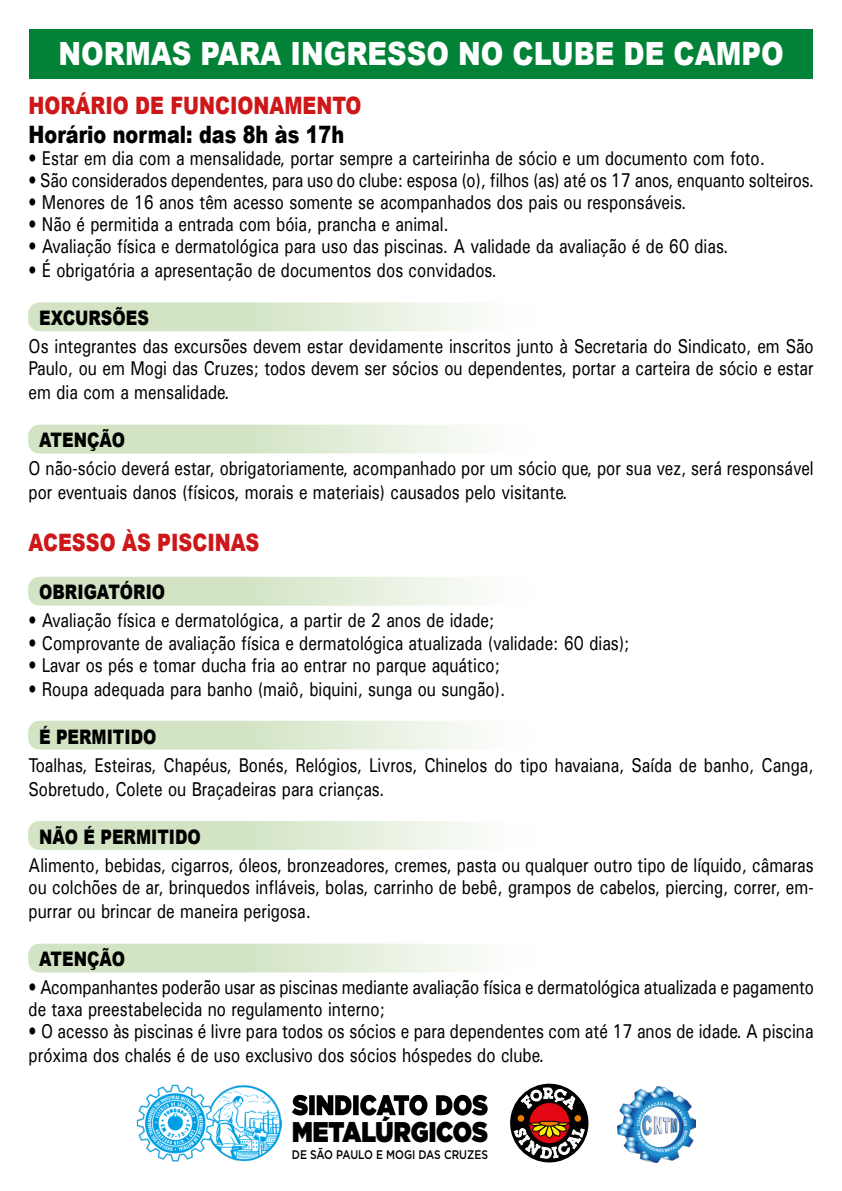
<style>
.page{position:relative;width:842px;height:1191px;background:#fff}
.page>*{position:absolute;margin:0;border:0;box-sizing:border-box;transform-origin:0 0}
.t1{font:900 32px "Arial";color:#fff;scale:.85 1}
.t2{font:900 28.4px "Gotham";color:#000;scale:.84 1}
.t3{font:900 24px "Arial";color:#cd1719;scale:.8 1}
.t4{font:900 24px "Arial";color:#000;scale:.8 1}
.t5{font:20px/22px "Univers";color:#000;scale:.8 1}
.t6{font:900 20px "Arial";color:#000;scale:.8 1}
.t7{font:500 12.4px "Gotham";color:#000;scale:.84 1}
</style>
<div class="page">
<svg style="left:28px;top:424px;width:443px;height:29px;background:#dcead1"></svg>
<svg style="left:28px;top:577px;width:443px;height:28px;background:#dbe9d0"></svg>
<svg style="left:28px;top:720px;width:443px;height:29px;background:#dcead1"></svg>
<svg style="left:28px;top:821px;width:443px;height:29px;background:#dbe9d0"></svg>
<svg style="left:28px;top:943px;width:443px;height:29px;background:#dcead1"></svg>
<div style="left:30px;top:29px;width:783px;height:50px;background:#028237"></div>
<svg style="left:292px;top:1094px;width:196px;height:21px"></svg>
<img style="left:136px;top:1084px;width:146px;height:78px">
<div style="left:510px;top:1083px;width:78px;height:79px;background:#000;border:1px solid #000;border-radius:50%"></div>
<svg style="left:513px;top:1087px;width:72px;height:72px"></svg>
<img style="left:617px;top:1086px;width:78px;height:76px">
<svg style="left:28px;top:302px;width:443px;height:29px;background:#dce9d1"></svg>
<h1 class="t1" style="left:59px;top:31px;width:855px">NORMAS PARA INGRESSO NO CLUBE DE CAMPO</h1>
<p class="t3" style="left:29px;top:88px;width:418px">HORÁRIO DE FUNCIONAMENTO</p>
<p class="t4" style="left:29px;top:116px;width:396px">Horário normal: das 8h às 17h</p>
<p class="t5" style="left:29px;top:146px;width:922px">• Estar em dia com a mensalidade, portar sempre a carteirinha de sócio e um documento com foto.</p>
<p class="t5" style="left:29px;top:168px;width:983px">• São considerados dependentes, para uso do clube: esposa (o), filhos (as) até os 17 anos, enquanto solteiros.</p>
<p class="t5" style="left:29px;top:190px;width:824px">• Menores de 16 anos têm acesso somente se acompanhados dos pais ou responsáveis.</p>
<p class="t5" style="left:29px;top:212px;width:527px">• Não é permitida a entrada com bóia, prancha e animal.</p>
<p class="t5" style="left:29px;top:234px;width:876px">• Avaliação física e dermatológica para uso das piscinas. A validade da avaliação é de 60 dias.</p>
<p class="t5" style="left:29px;top:258px;width:587px">• É obrigatória a apresentação de documentos dos convidados.</p>
<p class="t6" style="left:39px;top:303px;width:139px">EXCURSÕES</p>
<p class="t5" style="left:29px;top:334px;width:983px">Os integrantes das excursões devem estar devidamente inscritos junto à Secretaria do Sindicato, em São<br>Paulo, ou em Mogi das Cruzes; todos devem ser sócios ou dependentes, portar a carteira de sócio e estar</p>
<p class="t5" style="left:29px;top:380px;width:253px">em dia com a mensalidade.</p>
<p class="t6" style="left:39px;top:425px;width:109px">ATENÇÃO</p>
<p class="t5" style="left:29px;top:455px;width:983px;line-height:24px">O não-sócio deverá estar, obrigatoriamente, acompanhado por um sócio que, por sua vez, será responsável por eventuais danos (físicos, morais e materiais) causados pelo visitante.</p>
<p class="t3" style="left:29px;top:525px;width:290px">ACESSO ÀS PISCINAS</p>
<p class="t6" style="left:39px;top:578px;width:159px">OBRIGATÓRIO</p>
<p class="t5" style="left:29px;top:609px;width:584px">• Avaliação física e dermatológica, a partir de 2 anos de idade;</p>
<p class="t5" style="left:29px;top:631px;width:753px">• Comprovante de avaliação física e dermatológica atualizada (validade: 60 dias);</p>
<p class="t5" style="left:29px;top:653px;width:591px">• Lavar os pés e tomar ducha fria ao entrar no parque aquático;</p>
<p class="t5" style="left:29px;top:677px;width:598px">• Roupa adequada para banho (maiô, biquini, sunga ou sungão).</p>
<p class="t6" style="left:39px;top:722px;width:148px">É PERMITIDO</p>
<p class="t5" style="left:29px;top:752px;width:983px;line-height:24px">Toalhas, Esteiras, Chapéus, Bonés, Relógios, Livros, Chinelos do tipo havaiana, Saída de banho, Canga,<br>Sobretudo, Colete ou Braçadeiras para crianças.</p>
<p class="t6" style="left:39px;top:822px;width:204px">NÃO É PERMITIDO</p>
<p class="t5" style="left:29px;top:853px;width:983px">Alimento, bebidas, cigarros, óleos, bronzeadores, cremes, pasta ou qualquer outro tipo de líquido, câmaras ou colchões de ar, brinquedos infláveis, bolas, carrinho de bebê, grampos de cabelos, piercing, correr, em-</p>
<p class="t5" style="left:29px;top:899px;width:355px">purrar ou brincar de maneira perigosa.</p>
<p class="t6" style="left:39px;top:944px;width:109px">ATENÇÃO</p>
<p class="t5" style="left:29px;top:975px;width:983px">• Acompanhantes poderão usar as piscinas mediante avaliação física e dermatológica atualizada e pagamento de taxa preestabelecida no regulamento interno;</p>
<p class="t5" style="left:29px;top:1018px;width:983px;line-height:24px">• O acesso às piscinas é livre para todos os sócios e para dependentes com até 17 anos de idade. A piscina próxima dos chalés é de uso exclusivo dos sócios hóspedes do clube.</p>
<h2 class="t2" style="left:292px;top:1111px;width:235px">METALÚRGICOS</h2>
<p class="t7" style="left:292px;top:1146px;width:235px">DE SÃO PAULO E MOGI DAS CRUZES</p>
</div>
